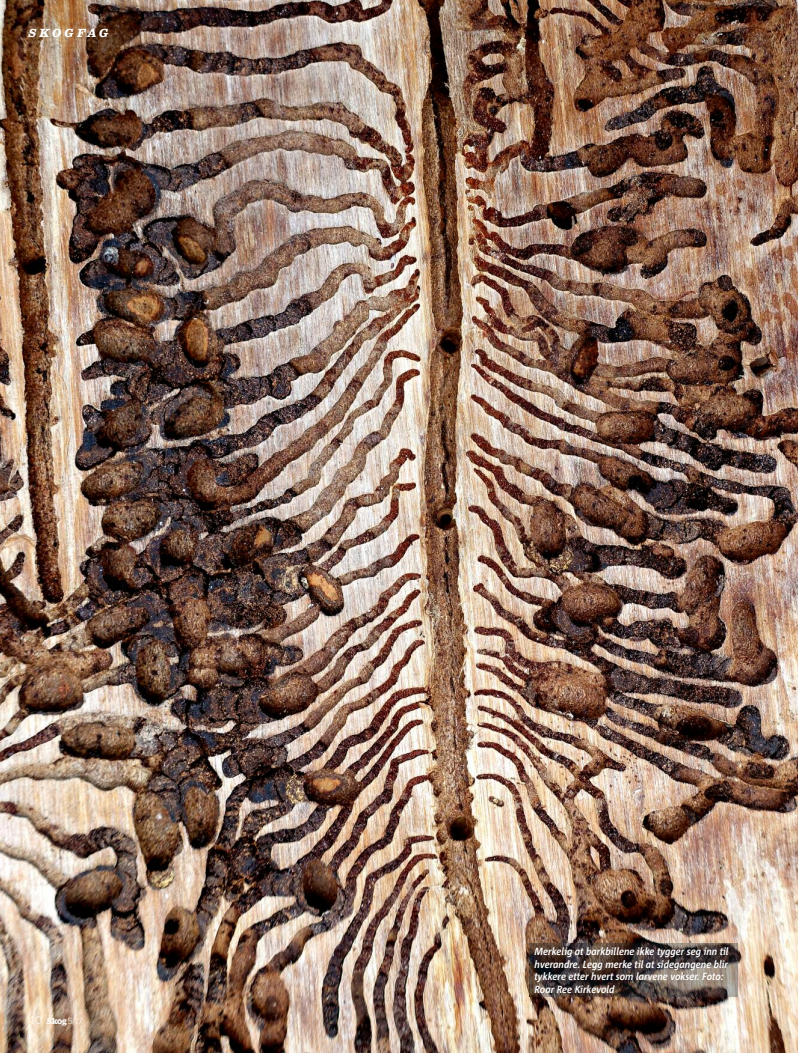
<style>
.page{position:relative;width:798px;height:1053px;background:#fff}
.page>*{position:absolute;margin:0;border:0;box-sizing:border-box;transform-origin:0 0}
.t1{font:italic 700 10.38px/12.5px "Corpid C1 s S Cd";color:#fff}
.t2{font:italic 700 10px "Belizio";letter-spacing:.285em;color:#fff}
.t3{font:600 8.75px "Stag";color:#fff}
.s1{font-weight:300;font-size:11.25px}
.s2{font-weight:300}
</style>
<div class="page">
<img style="left:0;top:0;width:797px;height:1052px">
<img style="left:529px;top:943px;width:208px;height:53px">
<p class="t2" style="left:28px;top:27px;width:82px">SKOGFAG</p>
<p class="t3" style="left:29px;top:1017px;width:55px"><span class="s1">40</span> Skog <span class="s2">5/17</span></p>
<p class="t1" style="left:534px;top:946px;width:195px">Merkelig at barkbillene ikke tygger seg inn til hverandre. Legg merke til at sidegangene blir tykkere etter hvert som larvene vokser. Foto:<br>Roar Ree Kirkevold</p>
</div>
